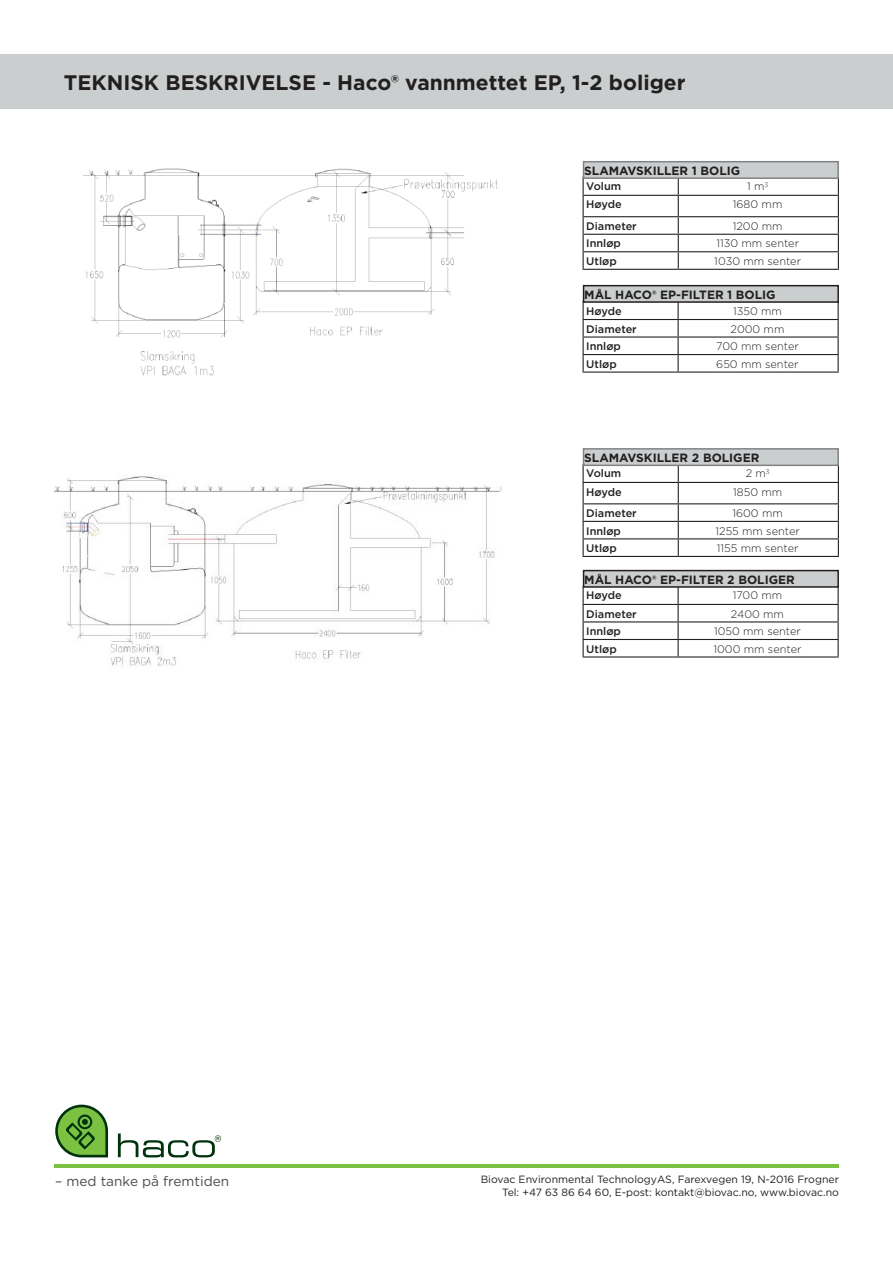
<style>
.page{position:relative;width:893px;height:1263px;background:#fff}
.page>*{position:absolute;margin:0;border:0;box-sizing:border-box;transform-origin:0 0}
.t1{font:700 21px "Gotham";color:#231f20}
.t2{font:13.65px "Gotham";color:#4b4c4d}
.t3{font:700 12px "Gotham";color:#231f20}
.t4{font:300 10.95px "Gotham";color:#231f20}
.t5{font:500 10.95px "Gotham";color:#231f20}
.t6{font:10.5px/12.6px "Gotham";color:#231f20;text-align:right}
</style>
<div class="page">
<div style="left:0;top:54px;width:893px;height:55px;background:#cbcecf"></div>
<hr style="left:583px;top:195px;width:95px;height:1px;background:#231f20">
<hr style="left:678px;top:195px;width:161px;height:1px;background:#231f20">
<hr style="left:583px;top:216px;width:95px;height:1px;background:#231f20">
<hr style="left:678px;top:216px;width:161px;height:1px;background:#231f20">
<hr style="left:583px;top:234px;width:95px;height:1px;background:#231f20">
<hr style="left:678px;top:234px;width:161px;height:1px;background:#231f20">
<hr style="left:583px;top:251px;width:95px;height:1px;background:#231f20">
<svg style="left:583px;top:179px;width:1px;height:90px"></svg>
<hr style="left:678px;top:251px;width:161px;height:1px;background:#231f20">
<svg style="left:678px;top:179px;width:1px;height:90px"></svg>
<svg style="left:838px;top:179px;width:1px;height:90px"></svg>
<hr style="left:583px;top:269px;width:95px;height:1px;background:#231f20">
<hr style="left:678px;top:269px;width:161px;height:1px;background:#231f20">
<div style="left:583px;top:162px;width:255px;height:16px;background:#cbcecf"></div>
<div style="left:583px;top:161px;width:256px;height:18px;border:2px solid #808285"></div>
<hr style="left:583px;top:319px;width:95px;height:1px;background:#231f20">
<hr style="left:678px;top:319px;width:161px;height:1px;background:#231f20">
<hr style="left:583px;top:336px;width:95px;height:2px;background:#231f20">
<hr style="left:678px;top:336px;width:161px;height:2px;background:#231f20">
<hr style="left:583px;top:354px;width:95px;height:1px;background:#231f20">
<svg style="left:583px;top:303px;width:1px;height:68px"></svg>
<hr style="left:678px;top:354px;width:161px;height:1px;background:#231f20">
<svg style="left:678px;top:303px;width:1px;height:68px"></svg>
<svg style="left:838px;top:303px;width:1px;height:68px"></svg>
<hr style="left:583px;top:371px;width:95px;height:2px;background:#231f20">
<hr style="left:678px;top:371px;width:161px;height:2px;background:#231f20">
<div style="left:584px;top:286px;width:254px;height:16px;background:#cbcecf"></div>
<div style="left:583px;top:285px;width:256px;height:18px;border:2px solid #231f20"></div>
<img style="left:84px;top:168px;width:414px;height:208px">
<img style="left:54px;top:476px;width:448px;height:190px">
<hr style="left:583px;top:482px;width:95px;height:1px;background:#231f20">
<hr style="left:678px;top:482px;width:161px;height:1px;background:#231f20">
<hr style="left:583px;top:503px;width:95px;height:1px;background:#231f20">
<hr style="left:678px;top:503px;width:161px;height:1px;background:#231f20">
<hr style="left:583px;top:521px;width:95px;height:1px;background:#231f20">
<hr style="left:678px;top:521px;width:161px;height:1px;background:#231f20">
<hr style="left:583px;top:538px;width:95px;height:1px;background:#231f20">
<svg style="left:583px;top:466px;width:1px;height:90px"></svg>
<hr style="left:678px;top:538px;width:161px;height:1px;background:#231f20">
<svg style="left:678px;top:466px;width:1px;height:90px"></svg>
<svg style="left:838px;top:466px;width:1px;height:90px"></svg>
<hr style="left:583px;top:556px;width:95px;height:1px;background:#231f20">
<hr style="left:678px;top:556px;width:161px;height:1px;background:#231f20">
<div style="left:583px;top:449px;width:255px;height:16px;background:#cbcecf"></div>
<div style="left:583px;top:448px;width:256px;height:18px;border:2px solid #808285"></div>
<hr style="left:583px;top:604px;width:95px;height:1px;background:#231f20">
<hr style="left:678px;top:604px;width:161px;height:1px;background:#231f20">
<hr style="left:583px;top:621px;width:95px;height:1px;background:#231f20">
<hr style="left:678px;top:621px;width:161px;height:1px;background:#231f20">
<hr style="left:583px;top:639px;width:95px;height:1px;background:#231f20">
<svg style="left:583px;top:588px;width:1px;height:68px"></svg>
<hr style="left:678px;top:639px;width:161px;height:1px;background:#231f20">
<svg style="left:678px;top:588px;width:1px;height:68px"></svg>
<svg style="left:838px;top:588px;width:1px;height:68px"></svg>
<hr style="left:583px;top:656px;width:95px;height:1px;background:#231f20">
<hr style="left:678px;top:656px;width:161px;height:1px;background:#231f20">
<div style="left:584px;top:571px;width:254px;height:16px;background:#cbcecf"></div>
<div style="left:583px;top:570px;width:256px;height:18px;border:2px solid #231f20"></div>
<hr style="left:54px;top:1164px;width:785px;height:3px;background:#7bc142">
<svg style="left:55px;top:1105px;width:53px;height:52px;background:#6fa551"></svg>
<svg style="left:118px;top:1133px;width:103px;height:24px"></svg>
<h1 class="t1" style="left:64px;top:68px;width:623px">TEKNISK BESKRIVELSE - Haco® vannmettet EP, 1-2 boliger</h1>
<p class="t3" style="left:584px;top:163px;width:158px">SLAMAVSKILLER 1 BOLIG</p>
<p class="t5" style="left:586px;top:179px;width:36px">Volum</p>
<p class="t4" style="left:747px;top:180px;width:23px">1 m<sup>3</sup></p>
<p class="t5" style="left:586px;top:197px;width:37px">Høyde</p>
<p class="t4" style="left:733px;top:198px;width:51px">1680 mm</p>
<p class="t5" style="left:586px;top:219px;width:52px">Diameter</p>
<p class="t4" style="left:733px;top:219px;width:51px">1200 mm</p>
<p class="t5" style="left:586px;top:236px;width:36px">Innløp</p>
<p class="t4" style="left:716px;top:237px;width:84px">1130 mm senter</p>
<p class="t5" style="left:586px;top:254px;width:32px">Utløp</p>
<p class="t4" style="left:714px;top:254px;width:88px">1030 mm senter</p>
<p class="t3" style="left:584px;top:286px;width:193px">MÅL HACO® EP-FILTER 1 BOLIG</p>
<p class="t5" style="left:586px;top:303px;width:37px">Høyde</p>
<p class="t4" style="left:733px;top:304px;width:50px">1350 mm</p>
<p class="t5" style="left:586px;top:322px;width:52px">Diameter</p>
<p class="t4" style="left:730px;top:322px;width:55px">2000 mm</p>
<p class="t5" style="left:586px;top:339px;width:36px">Innløp</p>
<p class="t4" style="left:716px;top:339px;width:84px">700 mm senter</p>
<p class="t5" style="left:586px;top:357px;width:32px">Utløp</p>
<p class="t4" style="left:716px;top:357px;width:84px">650 mm senter</p>
<p class="t3" style="left:584px;top:450px;width:177px">SLAMAVSKILLER 2 BOLIGER</p>
<p class="t5" style="left:586px;top:466px;width:36px">Volum</p>
<p class="t4" style="left:746px;top:467px;width:26px">2 m<sup>3</sup></p>
<p class="t5" style="left:586px;top:484px;width:37px">Høyde</p>
<p class="t4" style="left:733px;top:485px;width:51px">1850 mm</p>
<p class="t5" style="left:586px;top:506px;width:52px">Diameter</p>
<p class="t4" style="left:732px;top:506px;width:52px">1600 mm</p>
<p class="t5" style="left:586px;top:523px;width:36px">Innløp</p>
<p class="t4" style="left:715px;top:524px;width:86px">1255 mm senter</p>
<p class="t5" style="left:586px;top:541px;width:32px">Utløp</p>
<p class="t4" style="left:717px;top:541px;width:83px">1155 mm senter</p>
<p class="t3" style="left:584px;top:571px;width:212px">MÅL HACO® EP-FILTER 2 BOLIGER</p>
<p class="t2" style="left:55px;top:1172px;width:175px">– med tanke på fremtiden</p>
<p class="t5" style="left:586px;top:588px;width:37px">Høyde</p>
<p class="t4" style="left:733px;top:589px;width:51px">1700 mm</p>
<p class="t5" style="left:586px;top:606px;width:52px">Diameter</p>
<p class="t4" style="left:731px;top:607px;width:55px">2400 mm</p>
<p class="t5" style="left:586px;top:624px;width:36px">Innløp</p>
<p class="t4" style="left:714px;top:624px;width:88px">1050 mm senter</p>
<p class="t5" style="left:586px;top:642px;width:32px">Utløp</p>
<p class="t4" style="left:713px;top:642px;width:89px">1000 mm senter</p>
<p class="t6" style="left:481px;top:1173px;width:360px">Biovac Environmental TechnologyAS, Farexvegen 19, N-2016 Frogner<br>Tel: +47 63 86 64 60, E-post: kontakt@biovac.no, www.biovac.no</p>
</div>
